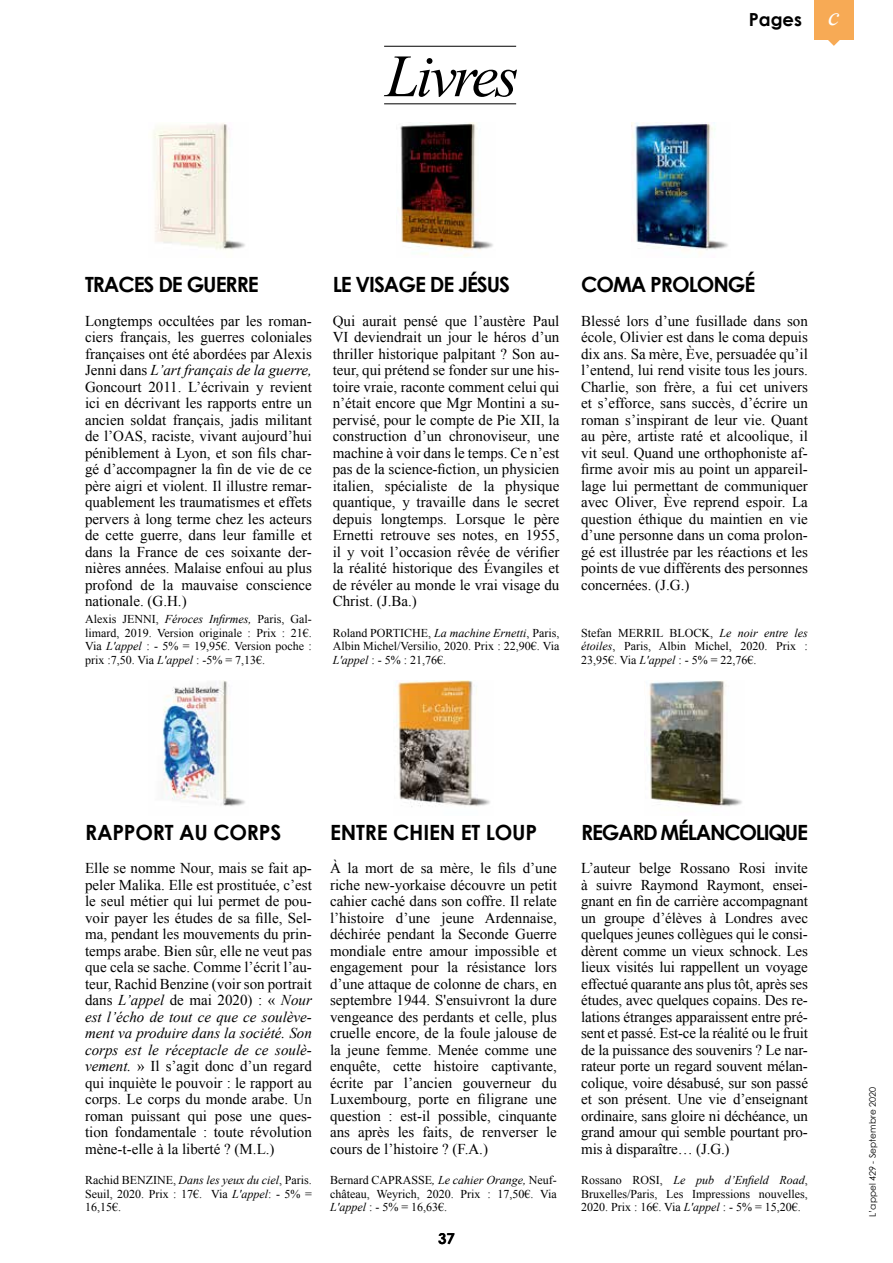
<style>
.page{position:relative;width:893px;height:1263px;background:#fff}
.page>*{position:absolute;margin:0;border:0;box-sizing:border-box;transform-origin:0 0}
.t1{font:italic 60px "Times New Roman";letter-spacing:-.05em;color:#000}
.t2{font:700 21px "Century Gothic";letter-spacing:-.05em;color:#000}
.t3{font:700 21px "Century Gothic";letter-spacing:-.01em;color:#000}
.t4{font:700 18px "Century Gothic";color:#000}
.t5{font:15px/16.5px "Times New Roman";color:#000;text-align:justify}
.t6{font:700 15px "Century Gothic";color:#000}
.t7{font:12px/13.5px "Times New Roman";color:#000;text-align:justify}
.t8{font:9px "Century Gothic";color:#000}
.s1{font-family:"Times New Roman";font-weight:400;font-style:italic;font-size:26.1px;color:#fff}
.s2{font-style:italic}
</style>
<div class="page">
<div style="left:814px;top:0;width:40px;height:39px;background:#f7aa55"></div>
<svg style="left:827px;top:39px;width:13px;height:7px"></svg>
<img style="left:162px;top:680px;width:83px;height:126px">
<img style="left:153px;top:123px;width:92px;height:127px">
<img style="left:396px;top:123px;width:97px;height:134px">
<img style="left:394px;top:680px;width:96px;height:127px">
<img style="left:631px;top:123px;width:97px;height:131px">
<img style="left:646px;top:680px;width:96px;height:127px">
<hr style="left:384px;top:46px;width:132px;height:1px;background:#000">
<hr style="left:384px;top:103px;width:132px;height:1px;background:#000">
<h1 class="t1" style="left:386px;top:43px;width:134px">Livres</h1>
<p class="t4" style="left:749px;top:8px;width:92px">Pages <span class="s1">c</span></p>
<h2 class="t2" style="left:85px;top:271px;width:175px">TRACES DE GUERRE</h2>
<p class="t5" style="left:85px;top:312px;width:228px">Longtemps occultées par les roman&shy;ciers français, les guerres coloniales françaises ont été abordées par Alexis Jenni dans <span class="s2">L’art français de la guerre, </span>Goncourt 2011. L’écrivain y revient ici en décrivant les rapports entre un ancien soldat français, jadis militant de l’OAS, raciste, vivant aujourd’hui péniblement à Lyon, et son fils char&shy;gé d’accompagner la fin de vie de ce père aigri et violent. Il illustre remar&shy;quablement les traumatismes et effets pervers à long terme chez les acteurs de cette guerre, dans leur famille et dans la France de ces soixante der&shy;nières années. Malaise enfoui au plus profond de la mauvaise conscience nationale. (G.H.)</p>
<p class="t7" style="left:85px;top:612px;width:228px">Alexis JENNI, <span class="s2">Féroces Infirmes,</span> Paris, Gal&shy;limard, 2019. Version originale : Prix : 21€.<br>Via <span class="s2">L'appel</span> : - 5% = 19,95€. Version poche : prix :7,50. Via <span class="s2">L'appel</span> : -5% = 7,13€.</p>
<h2 class="t2" style="left:333px;top:271px;width:179px">LE VISAGE DE JÉSUS</h2>
<p class="t5" style="left:333px;top:312px;width:228px">Qui aurait pensé que l’austère Paul VI deviendrait un jour le héros d’un thriller historique palpitant ? Son au&shy;teur, qui prétend se fonder sur une his&shy;toire vraie, raconte comment celui qui n’était encore que Mgr Montini a su&shy;pervisé, pour le compte de Pie XII, la construction d’un chronoviseur, une machine à voir dans le temps. Ce n’est pas de la science-fiction, un physicien italien, spécialiste de la physique quantique, y travaille dans le secret depuis longtemps. Lorsque le père Ernetti retrouve ses notes, en 1955, il y voit l’occasion rêvée de vérifier la réalité historique des Évangiles et de révéler au monde le vrai visage du Christ. (J.Ba.)</p>
<p class="t7" style="left:333px;top:626px;width:228px">Roland PORTICHE, <span class="s2">La machine Ernetti</span>, Paris, Albin Michel/Versilio, 2020. Prix : 22,90€. Via <span class="s2">L'appel</span> : - 5% : 21,76€.</p>
<h2 class="t2" style="left:581px;top:271px;width:176px">COMA PROLONGÉ</h2>
<p class="t5" style="left:581px;top:312px;width:228px">Blessé lors d’une fusillade dans son école, Olivier est dans le coma depuis dix ans. Sa mère, Ève, persuadée qu’il l’entend, lui rend visite tous les jours.<br>Charlie, son frère, a fui cet univers et s’efforce, sans succès, d’écrire un roman s’inspirant de leur vie. Quant au père, artiste raté et alcoolique, il vit seul. Quand une orthophoniste af&shy;firme avoir mis au point un appareil&shy;lage lui permettant de communiquer avec Oliver, Ève reprend espoir. La question éthique du maintien en vie d’une personne dans un coma prolon&shy;gé est illustrée par les réactions et les points de vue différents des personnes concernées. (J.G.)</p>
<p class="t7" style="left:581px;top:626px;width:228px">Stefan MERRIL BLOCK, <span class="s2">Le noir entre les étoiles</span>, Paris, Albin Michel, 2020. Prix :<br>23,95€. Via <span class="s2">L'appel</span> : - 5% = 22,76€.</p>
<h2 class="t3" style="left:85px;top:818px;width:198px">RAPPORT AU CORPS</h2>
<p class="t5" style="left:85px;top:860px;width:228px">Elle se nomme Nour, mais se fait ap&shy;peler Malika. Elle est prostituée, c’est le seul métier qui lui permet de pou&shy;voir payer les études de sa fille, Sel&shy;ma, pendant les mouvements du prin&shy;temps arabe. Bien sûr, elle ne veut pas que cela se sache. Comme l’écrit l’au&shy;teur, Rachid Benzine (voir son portrait dans <span class="s2">L’appel</span> de mai 2020) : « <span class="s2">Nour est l’écho de tout ce que ce soulève&shy;ment va produire dans la société. Son corps est le réceptacle de ce soulè&shy;vement.</span> » Il s’agit donc d’un regard qui inquiète le pouvoir : le rapport au corps. Le corps du monde arabe. Un roman puissant qui pose une ques&shy;tion fondamentale : toute révolution mène-t-elle à la liberté ? (M.L.)</p>
<p class="t7" style="left:85px;top:1173px;width:228px">Rachid BENZINE, <span class="s2">Dans les yeux du ciel</span>, Paris.<br>Seuil, 2020. Prix : 17€. Via <span class="s2">L'appel</span>: - 5% = 16,15€.</p>
<h2 class="t3" style="left:330px;top:818px;width:209px">ENTRE CHIEN ET LOUP</h2>
<p class="t5" style="left:330px;top:860px;width:228px">À la mort de sa mère, le fils d’une riche new-yorkaise découvre un petit cahier caché dans son coffre. Il relate l’histoire d’une jeune Ardennaise, déchirée pendant la Seconde Guerre mondiale entre amour impossible et engagement pour la résistance lors d’une attaque de colonne de chars, en septembre 1944. S'ensuivront la dure vengeance des perdants et celle, plus cruelle encore, de la foule jalouse de la jeune femme. Menée comme une enquête, cette histoire captivante, écrite par l’ancien gouverneur du Luxembourg, porte en filigrane une question : est-il possible, cinquante ans après les faits, de renverser le cours de l’histoire ? (F.A.)</p>
<p class="t7" style="left:330px;top:1173px;width:228px">Bernard CAPRASSE<span class="s2">, Le cahier Orange,</span> Neuf&shy;château, Weyrich, 2020. Prix : 17,50€. Via <span class="s2">L'appel</span> : - 5% = 16,63€.</p>
<p class="t6" style="left:438px;top:1229px;width:18px">37</p>
<h2 class="t2" style="left:581px;top:818px;width:228px">REGARD MÉLANCOLIQUE</h2>
<p class="t5" style="left:581px;top:860px;width:228px">L’auteur belge Rossano Rosi invite à suivre Raymond Raymont, ensei&shy;gnant en fin de carrière accompagnant un groupe d’élèves à Londres avec quelques jeunes collègues qui le consi&shy;dèrent comme un vieux schnock. Les lieux visités lui rappellent un voyage effectué quarante ans plus tôt, après ses études, avec quelques copains. Des re&shy;lations étranges apparaissent entre pré&shy;sent et passé. Est-ce la réalité ou le fruit de la puissance des souvenirs ? Le nar&shy;rateur porte un regard souvent mélan&shy;colique, voire désabusé, sur son passé et son présent. Une vie d’enseignant ordinaire, sans gloire ni déchéance, un grand amour qui semble pourtant pro&shy;mis à disparaître… (J.G.)</p>
<p class="t7" style="left:581px;top:1173px;width:228px">Rossano ROSI, <span class="s2">Le pub d’Enfield Road</span>, Bruxelles/Paris, Les Impressions nouvelles, 2020. Prix : 16€. Via <span class="s2">L'appel</span> : - 5% = 15,20€.</p>
<p class="t8" style="left:867px;top:1217px;width:131px;rotate:-90deg">L’appel 429 - Septembre 2020</p>
</div>
